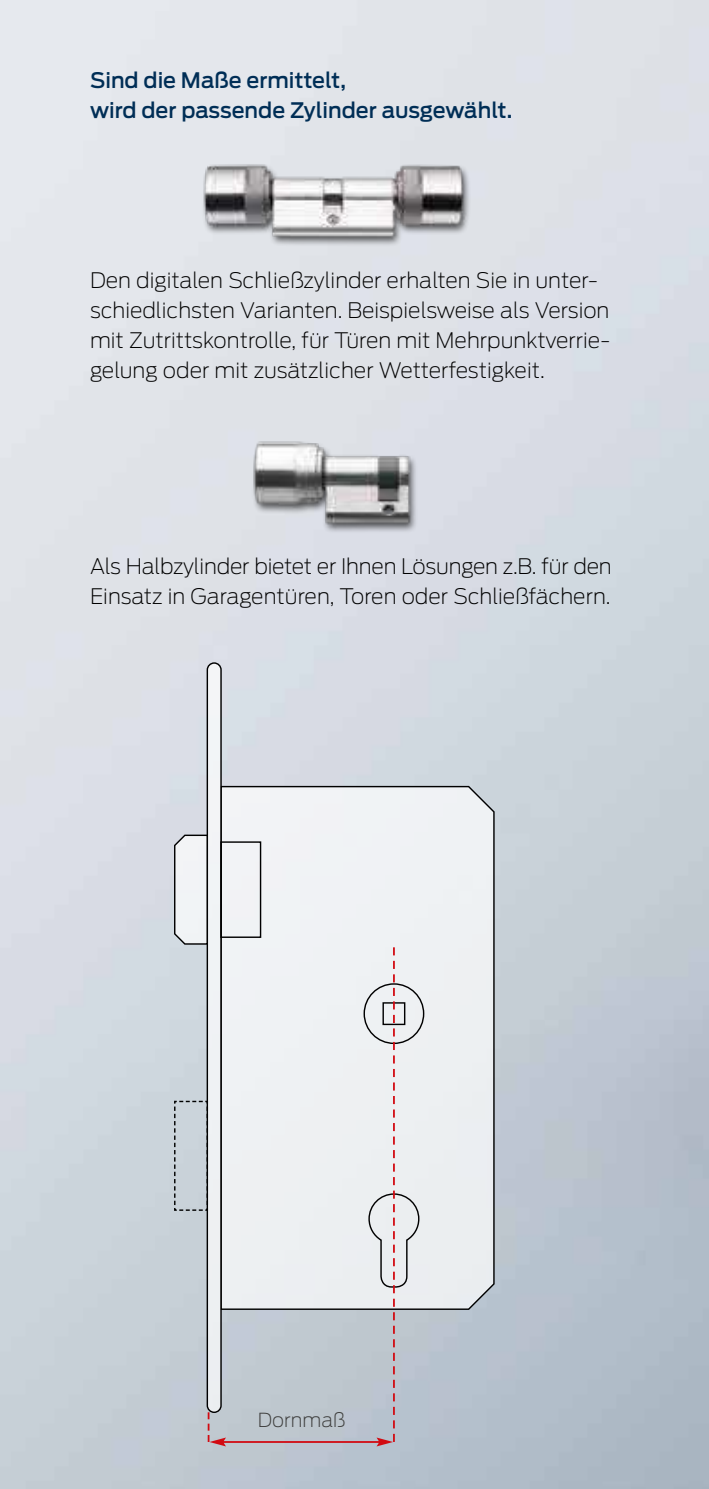
<style>
.page{position:relative;width:709px;height:1489px;background:#fff}
.page>*{position:absolute;margin:0;border:0;box-sizing:border-box;transform-origin:0 0}
.t1{font:200 21.25px/30px "Antenna";color:#000}
.t2{font:500 21.25px/30px "Antenna";color:#002e56}
.t3{font:200 19.25px "Antenna";color:#3c3c3b}
</style>
<div class="page">
<img style="left:0;top:0;width:709px;height:1488px">
<hr style="left:223px;top:1440px;width:161px;height:2px;background:#d20a11">
<svg style="left:208px;top:1412px;width:18px;height:34px"></svg>
<div style="left:222px;top:785px;width:273px;height:525px;background:#eef1f3"></div>
<div style="left:207px;top:663px;width:14px;height:749px;background:#eff2f4;border-radius:7px"></div>
<div style="left:207px;top:662px;width:15px;height:750px;border:1px solid #000;border-radius:7px"></div>
<svg style="left:173px;top:1099px;width:36px;height:112px;background:#bac2c8"></svg>
<div style="left:220px;top:841px;width:41px;height:96px;border:1px solid #000"></div>
<svg style="left:173px;top:833px;width:36px;height:112px"></svg>
<svg style="left:368px;top:947px;width:52px;height:499px;background:#d8d8dc"></svg>
<img style="left:178px;top:144px;width:312px;height:118px">
<img style="left:224px;top:418px;width:220px;height:126px">
<p class="t2" style="left:90px;top:65px;width:424px">Sind die Maße ermittelt,<br>wird der passende Zylinder ausgewählt.</p>
<p class="t1" style="left:90px;top:265px;width:521px">Den digitalen Schließzylinder erhalten Sie in unter&shy;schiedlichsten Varianten. Beispielsweise als Version mit Zutrittskontrolle, für Türen mit Mehrpunktverrie&shy;gelung oder mit zusätzlicher Wetterfestigkeit.</p>
<p class="t1" style="left:90px;top:551px;width:523px">Als Halbzylinder bietet er Ihnen Lösungen z.B. für den<br>Einsatz in Garagentüren, Toren oder Schließfächern.</p>
<p class="t3" style="left:258px;top:1406px;width:89px">Dornmaß</p>
</div>
